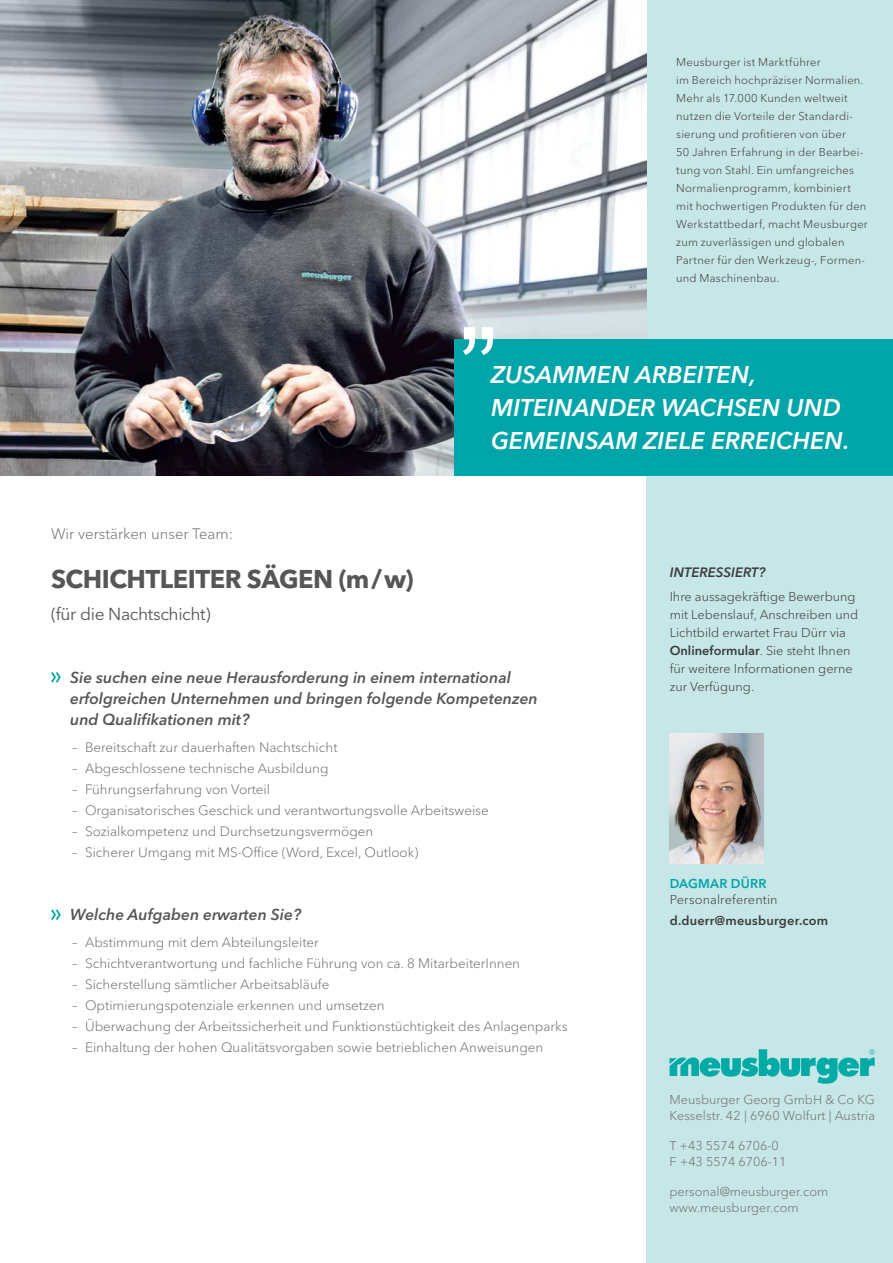
<style>
.page{position:relative;width:893px;height:1263px;background:#fff}
.page>*{position:absolute;margin:0;border:0;box-sizing:border-box;transform-origin:0 0}
.TITEL{font:700 25.5px "Avenir Next W1 G";letter-spacing:-.02em;color:#565656}
.t1{font:italic 600 24px/33px "Avenir Next W1 G";letter-spacing:.005em;color:#fff}
.Handelsvertreterbasi{font:17.25px "Avenir Next W1 G";letter-spacing:-.02em;color:#565656}
.FRAGE{font:italic 600 15.75px/21px "Avenir Next W1 G";color:#565656}
.Wir_verstärken_unser{font:300 15px "Avenir Next W1 G";color:#6f6f6e}
.t2{font:300 13.5px "Avenir Next W1 G";color:#6f6f6e}
.t3{font:italic 600 13.5px "Avenir Next W1 G";color:#3b3b3a}
.t4{font:300 12.75px/18px "Avenir Next W1 G";color:#3b3b3a}
.t5{font:300 12.75px/15.8px "Avenir Next W1 G";color:#6f6f6e}
.t6{font:600 12.75px "Avenir Next W1 G";letter-spacing:.015em;color:#3b3b3a}
.t7{font:600 12.75px "Avenir Next W1 G";letter-spacing:.02em;color:#00a5aa}
.t8{font:300 11.25px/18px "Avenir Next W1 G";letter-spacing:.02em;color:#3b3b3a}
.s1{font-weight:600}
</style>
<div class="page">
<div style="left:646px;top:0;width:247px;height:1263px;background:#c7e6e7"></div>
<img style="left:670px;top:734px;width:94px;height:129px">
<img style="left:0;top:0;width:646px;height:475px">
<svg style="left:51px;top:672px;width:10px;height:11px"></svg>
<svg style="left:51px;top:909px;width:10px;height:11px"></svg>
<div style="left:454px;top:339px;width:439px;height:136px;background:#00a5aa"></div>
<svg style="left:463px;top:327px;width:30px;height:28px"></svg>
<svg style="left:670px;top:1049px;width:205px;height:35px"></svg>
<p class="t8" style="left:676px;top:53px;width:193px">Meusburger ist Marktführer<br>im Bereich hochpräziser Normalien.<br>Mehr als 17.000 Kunden weltweit nutzen die Vorteile der Standardi&shy;sierung und profitieren von über<br>50 Jahren Erfahrung in der Bearbei&shy;tung von Stahl. Ein umfangreiches<br>Normalienprogramm, kombiniert mit hochwertigen Produkten für den<br>Werkstattbedarf, macht Meusburger zum zuverlässigen und globalen<br>Partner für den Werkzeug-, Formen&shy;und Maschinenbau.</p>
<h2 class="t1" style="left:491px;top:358px;width:360px">ZUSAMMEN ARBEITEN,<br>MITEINANDER WACHSEN UND<br>GEMEINSAM ZIELE ERREICHEN.</h2>
<p class="Wir_verstärken_unser" style="left:51px;top:524px;width:184px">Wir verstärken unser Team:</p>
<p class="TITEL" style="left:51px;top:564px;width:364px">SCHICHTLEITER SÄGEN (m/w)</p>
<p class="Handelsvertreterbasi" style="left:51px;top:603px;width:161px">(für die Nachtschicht)</p>
<p class="FRAGE" style="left:70px;top:667px;width:469px">Sie suchen eine neue Herausforderung in einem international erfolgreichen Unternehmen und bringen folgende Kompetenzen und Qualifikationen mit?</p>
<p class="t2" style="left:72px;top:739px;width:267px">– Bereitschaft zur dauerhaften Nachtschicht</p>
<p class="t2" style="left:72px;top:760px;width:258px">– Abgeschlossene technische Ausbildung</p>
<p class="t2" style="left:72px;top:781px;width:199px">– Führungserfahrung von Vorteil</p>
<p class="t2" style="left:72px;top:802px;width:418px">– Organisatorisches Geschick und verantwortungsvolle Arbeitsweise</p>
<p class="t2" style="left:72px;top:823px;width:303px">– Sozialkompetenz und Durchsetzungsvermögen</p>
<p class="t2" style="left:72px;top:844px;width:348px">– Sicherer Umgang mit MS-Office (Word, Excel, Outlook)</p>
<p class="FRAGE" style="left:70px;top:904px;width:232px">Welche Aufgaben erwarten Sie?</p>
<p class="t2" style="left:72px;top:935px;width:248px">– Abstimmung mit dem Abteilungsleiter</p>
<p class="t2" style="left:72px;top:956px;width:449px">– Schichtverantwortung und fachliche Führung von ca. 8 MitarbeiterInnen</p>
<p class="t2" style="left:72px;top:977px;width:259px">– Sicherstellung sämtlicher Arbeitsabläufe</p>
<p class="t2" style="left:72px;top:998px;width:314px">– Optimierungspotenziale erkennen und umsetzen</p>
<p class="t2" style="left:72px;top:1019px;width:497px">– Überwachung der Arbeitssicherheit und Funktionstüchtigkeit des Anlagenparks</p>
<p class="t2" style="left:72px;top:1040px;width:473px">– Einhaltung der hohen Qualitätsvorgaben sowie betrieblichen Anweisungen</p>
<p class="t3" style="left:670px;top:564px;width:97px">INTERESSIERT?</p>
<p class="t4" style="left:670px;top:588px;width:190px">Ihre aussagekräftige Bewerbung mit Lebenslauf, Anschreiben und<br>Lichtbild erwartet Frau Dürr via<br><span class="s1">Onlineformular</span>. Sie steht Ihnen für weitere Informationen gerne zur Verfügung.</p>
<p class="t7" style="left:670px;top:876px;width:98px">DAGMAR DÜRR</p>
<p class="t4" style="left:670px;top:890px;width:109px">Personalreferentin</p>
<p class="t6" style="left:670px;top:912px;width:160px">d.duerr@meusburger.com</p>
<p class="t5" style="left:670px;top:1092px;width:207px">Meusburger Georg GmbH &amp; Co KG<br>Kesselstr. 42 | 6960 Wolfurt | Austria</p>
<p class="t5" style="left:670px;top:1138px;width:118px">T +43 5574 6706-0<br>F +43 5574 6706-11</p>
<p class="t5" style="left:670px;top:1184px;width:160px">personal@meusburger.com www.meusburger.com</p>
</div>
